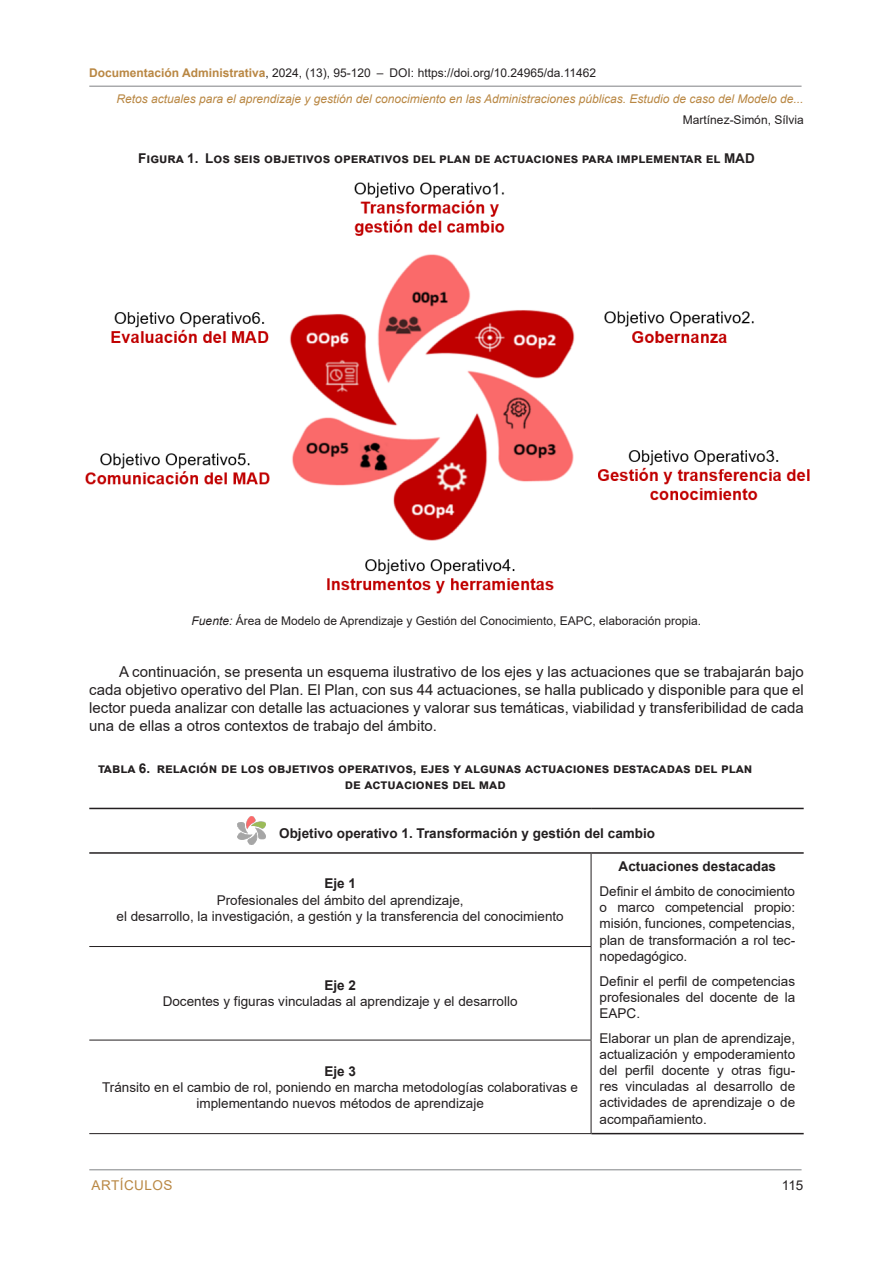
<style>
.page{position:relative;width:893px;height:1263px;background:#fff}
.page>*{position:absolute;margin:0;border:0;box-sizing:border-box;transform-origin:0 0}
.PARRAFO{font:15px/18px "Arial";color:#231f20;text-align:justify}
.TABLA-PARRAFO-JUST{font:13.5px/16.2px "Arial";color:#231f20;text-align:justify}
.TABLA-PARRAFO-CENT{font:13.5px/16.2px "Arial";color:#231f20;text-align:center}
.TABLA-TITULO{font:700 13.5px/16.2px "Arial";color:#231f20}
.IMAGEN-TITULO{font:700 13.5px "Arial";color:#231f20}
.TABLA-PARRAFO-CABECERA{font:700 13.5px "Arial";color:#231f20}
.TABLA-PARRAFO-JUST-2{font:700 13.5px "Arial";color:#231f20}
.TABLA-PARRAFO-CENT-2{font:700 13.5px "Arial";color:#231f20}
.t1{font:13.5px "Arial";letter-spacing:.035em;color:#b98743}
.IMAGEN-PIE{font:12px "Arial";color:#231f20}
.t2{font:italic 12px "Arial";color:#b98743}
.s1{font-weight:700;color:#b98743}
.s2{font-style:italic}
</style>
<div class="page">
<hr style="left:89px;top:1169px;width:712px;height:1px;background:#808285">
<hr style="left:89px;top:86px;width:712px;height:1px;background:#808285">
<img style="left:85px;top:182px;width:725px;height:412px">
<hr style="left:591px;top:854px;width:1px;height:92px;background:#231f20">
<hr style="left:591px;top:947px;width:1px;height:93px;background:#231f20">
<hr style="left:591px;top:1040px;width:1px;height:93px;background:#231f20">
<hr style="left:89px;top:808px;width:502px;height:1px;background:#231f20">
<hr style="left:591px;top:808px;width:213px;height:1px;background:#231f20">
<hr style="left:89px;top:852px;width:502px;height:2px;background:#231f20">
<hr style="left:591px;top:852px;width:213px;height:2px;background:#231f20">
<hr style="left:89px;top:946px;width:502px;height:1px;background:#231f20">
<hr style="left:89px;top:1040px;width:502px;height:1px;background:#231f20">
<hr style="left:89px;top:1133px;width:502px;height:1px;background:#231f20">
<hr style="left:591px;top:1133px;width:213px;height:1px;background:#231f20">
<img style="left:238px;top:817px;width:28px;height:27px">
<p class="IMAGEN-PIE" style="left:89px;top:64px;width:508px"><span class="s1">Documentación Administrativa</span>, 2024, (13), 95-120 – DOI: https://doi.org/10.24965/da.11462</p>
<p class="t2" style="left:116px;top:91px;width:689px">Retos actuales para el aprendizaje y gestión del conocimiento en las Administraciones públicas. Estudio de caso del Modelo de...</p>
<p class="IMAGEN-PIE" style="left:683px;top:112px;width:122px">Martínez-Simón, Sílvia</p>
<p class="IMAGEN-TITULO" style="left:138px;top:149px;width:618px">Figura 1. Los seis objetivos operativos del plan de actuaciones para implementar el MAD</p>
<p class="IMAGEN-PIE" style="left:192px;top:612px;width:511px"><span class="s2">Fuente:</span> Área de Modelo de Aprendizaje y Gestión del Conocimiento, EAPC, elaboración propia.</p>
<p class="PARRAFO" style="left:89px;top:663px;width:716px;text-indent:30px">A continuación, se presenta un esquema ilustrativo de los ejes y las actuaciones que se trabajarán bajo cada objetivo operativo del Plan. El Plan, con sus 44 actuaciones, se halla publicado y disponible para que el lector pueda analizar con detalle las actuaciones y valorar sus temáticas, viabilidad y transferibilidad de cada una de ellas a otros contextos de trabajo del ámbito.</p>
<p class="TABLA-TITULO" style="left:345px;top:760px;width:409px;text-indent:-247px">Tabla 6. Relación de los objetivos operativos, ejes y algunas actuaciones destacadas del Plan de actuaciones del MAD</p>
<p class="TABLA-PARRAFO-CABECERA" style="left:279px;top:824px;width:377px">Objetivo operativo 1. Transformación y gestión del cambio</p>
<p class="TABLA-PARRAFO-CENT-2" style="left:324px;top:874px;width:33px">Eje 1</p>
<p class="TABLA-PARRAFO-CENT" style="left:117px;top:892px;width:449px">Profesionales del ámbito del aprendizaje,<br>el desarrollo, la investigación, a gestión y la transferencia del conocimiento</p>
<p class="TABLA-PARRAFO-JUST-2" style="left:619px;top:857px;width:159px">Actuaciones destacadas</p>
<p class="TABLA-PARRAFO-JUST" style="left:600px;top:883px;width:197px">Definir el ámbito de conocimiento o marco competencial propio: misión, funciones, competencias, plan de transformación a rol tec&shy;nopedagógico.</p>
<p class="TABLA-PARRAFO-JUST" style="left:600px;top:972px;width:197px">Definir el perfil de competencias profesionales del docente de la EAPC.</p>
<p class="TABLA-PARRAFO-JUST" style="left:600px;top:1030px;width:197px">Elaborar un plan de aprendizaje, actualización y empoderamiento del perfil docente y otras figu&shy;res vinculadas al desarrollo de actividades de aprendizaje o de acompañamiento.</p>
<p class="TABLA-PARRAFO-CENT-2" style="left:324px;top:976px;width:33px">Eje 2</p>
<p class="TABLA-PARRAFO-CENT" style="left:163px;top:993px;width:356px">Docentes y figuras vinculadas al aprendizaje y el desarrollo</p>
<p class="TABLA-PARRAFO-CENT-2" style="left:324px;top:1061px;width:33px">Eje 3</p>
<p class="TABLA-PARRAFO-CENT" style="left:102px;top:1079px;width:477px">Tránsito en el cambio de rol, poniendo en marcha metodologías colaborativas e implementando nuevos métodos de aprendizaje</p>
<p class="t1" style="left:92px;top:1176px;width:82px">ARTÍCULOS</p>
<p class="TABLA-PARRAFO-JUST" style="left:782px;top:1177px;width:23px">115</p>
</div>
